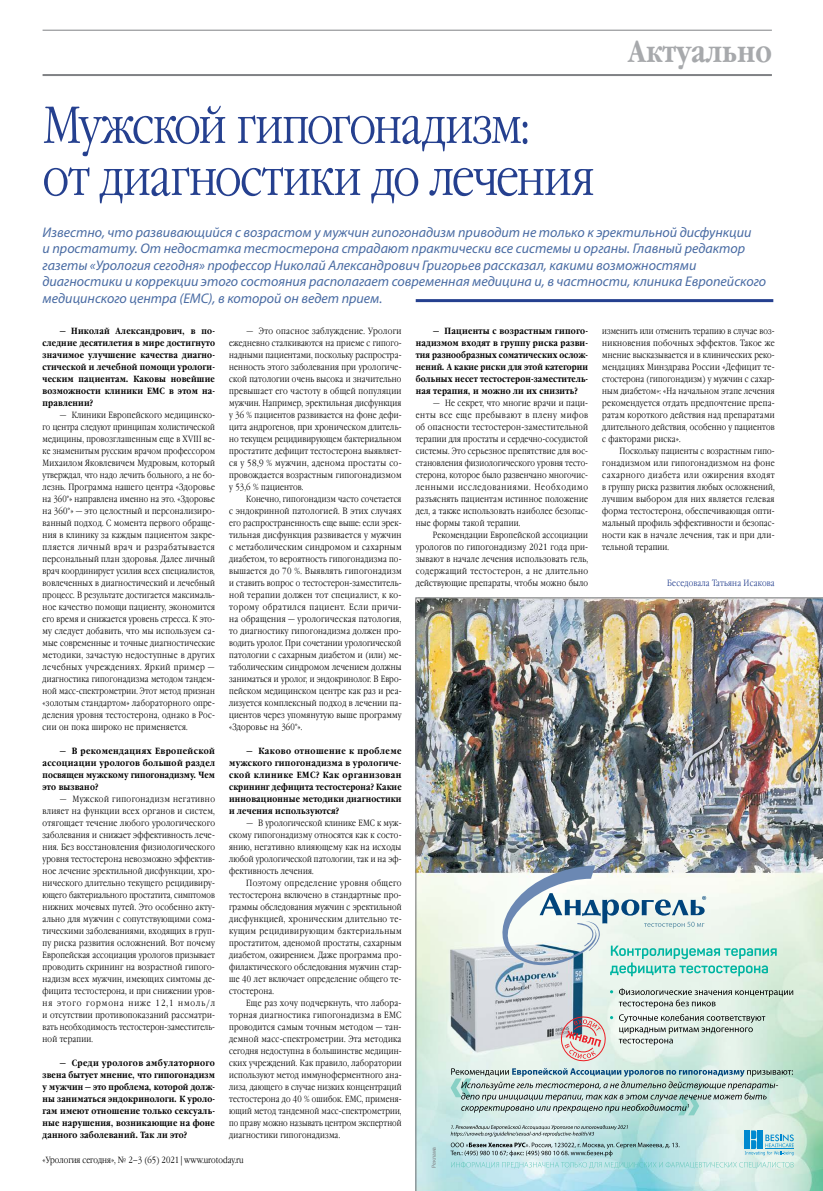
<style>
.page{position:relative;width:823px;height:1191px;background:#fff}
.page>*{position:absolute;margin:0;border:0;box-sizing:border-box;transform-origin:0 0}
.t1{font:52px/52px "Garamond Narrow C";letter-spacing:-.025em;color:#25408f}
.t2{font:700 30px "Garamond Narrow C";color:#a7a9ac}
.t3{font:italic 14px/16.5px "Myriad Pro";color:#496ba3}
.t4{font:9px/12px "Garamond Narrow C";letter-spacing:.02em;color:#000;text-align:justify}
.t5{font:700 9px/12px "Garamond Narrow C";letter-spacing:.02em;color:#000;text-align:justify}
.t6{font:9px "Garamond Narrow C";color:#000}
.t7{font:9px "Garamond Narrow C";letter-spacing:.02em;color:#25408f}
.t8{font:5.8px "Myriad Pro";color:#808285}
</style>
<div class="page">
<hr style="left:43px;top:74px;width:728px;height:2px;background:#808285">
<hr style="left:43px;top:30px;width:728px;height:1px;background:#808285">
<img style="left:415px;top:598px;width:407px;height:593px">
<hr style="left:415px;top:299px;width:357px;height:3px;background:#25408f">
<h1 class="t1" style="left:43px;top:101px;width:553px">Мужской гипогонадизм:<br>от диагностики до лечения</h1>
<h2 class="t2" style="left:627px;top:34px;width:145px">Актуально</h2>
<p class="t3" style="left:43px;top:224px;width:724px">Известно, что развивающийся с возрастом у мужчин гипогонадизм приводит не только к эректильной дисфункции<br>и простатиту. От недостатка тестостерона страдают практически все системы и органы. Главный редактор газеты «Урология сегодня» профессор Николай Александрович Григорьев рассказал, какими возможностями диагностики и коррекции этого состояния располагает современная медицина и, в частности, клиника Европейского медицинского центра (ЕМС), в которой он ведет прием.</p>
<p class="t5" style="left:43px;top:325px;width:174px;text-indent:17px">— Николай Александрович, в по&shy;следние десятилетия в мире достигнуто значимое улучшение качества диагно&shy;стической и лечебной помощи урологи&shy;ческим пациентам. Каковы новейшие возможности клиники EMC в этом на&shy;правлении?</p>
<p class="t4" style="left:43px;top:409px;width:174px;text-indent:17px">— Клиники Европейского медицинско&shy;го центра следуют принципам холистической медицины, провозглашенным еще в XVIII ве&shy;ке знаменитым русским врачом профессором Михаилом Яковлевичем Мудровым, который утверждал, что надо лечить больного, а не бо&shy;лезнь. Программа нашего центра «Здоровье на 360°» направлена именно на это. «Здоровье на 360°» — это целостный и персонализиро&shy;ванный подход. С момента первого обраще&shy;ния в клинику за каждым пациентом закре&shy;пляется личный врач и разрабатывается персональный план здоровья. Далее личный врач координирует усилия всех специалистов, вовлеченных в диагностический и лечебный процесс. В результате достигается максималь&shy;ное качество помощи пациенту, экономится его время и снижается уровень стресса. К это&shy;му следует добавить, что мы используем са&shy;мые современные и точные диагностические методики, зачастую недоступные в других лечебных учреждениях. Яркий пример — диагностика гипогонадизма методом тандем&shy;ной масс-спектрометрии. Этот метод признан «золотым стандартом» лабораторного опре&shy;деления уровня тестостерона, однако в Рос&shy;сии он пока широко не применяется.</p>
<p class="t5" style="left:43px;top:745px;width:174px;text-indent:17px">— В рекомендациях Европейской ассоциации урологов большой раздел посвящен мужскому гипогонадизму. Чем это вызвано?</p>
<p class="t4" style="left:43px;top:793px;width:174px;text-indent:17px">— Мужской гипогонадизм негативно влияет на функции всех органов и систем, отягощает течение любого урологического заболевания и снижает эффективность лече&shy;ния. Без восстановления физиологического уровня тестостерона невозможно эффектив&shy;ное лечение эректильной дисфункции, хро&shy;нического длительно текущего рецидивиру&shy;ющего бактериального простатита, симптомов нижних мочевых путей. Это особенно акту&shy;ально для мужчин с сопутствующими сома&shy;тическими заболеваниями, входящих в груп&shy;пу риска развития осложнений. Вот почему Европейская ассоциация урологов призывает проводить скрининг на возрастной гипого&shy;надизм всех мужчин, имеющих симтомы де&shy;фицита тестостерона, и при снижении уров&shy;ня этого гормона ниже 12,1 нмоль/л и отсутствии противопоказаний рассматри&shy;вать необходимость тестостерон-заместитель&shy;ной терапии.</p>
<p class="t5" style="left:43px;top:1057px;width:174px;text-indent:17px">— Среди урологов амбулаторного звена бытует мнение, что гипогонадизм у мужчин — это проблема, которой долж&shy;ны заниматься эндокринологи. К уроло&shy;гам имеют отношение только сексуаль&shy;ные нарушения, возникающие на фоне данного заболеваний. Так ли это?</p>
<p class="t4" style="left:229px;top:325px;width:174px;text-indent:17px">— Это опасное заблуждение. Урологи ежедневно сталкиваются на приеме с гипого&shy;надными пациентами, поскольку распростра&shy;ненность этого заболевания при урологиче&shy;ской патологии очень высока и значительно превышает его частоту в общей популяции мужчин. Например, эректильная дисфункция у 36 % пациентов развивается на фоне дефи&shy;цита андрогенов, при хроническом длитель&shy;но текущем рецидивирующем бактериальном простатите дефицит тестостерона выявляет&shy;ся у 58,9 % мужчин, аденома простаты со&shy;провождается возрастным гипогонадизмом у 53,6 % пациентов.</p>
<p class="t4" style="left:229px;top:493px;width:174px;text-indent:17px">Конечно, гипогонадизм часто сочетается с эндокринной патологией. В этих случаях его распространенность еще выше: если эрек&shy;тильная дисфункция развивается у мужчин с метаболическим синдромом и сахарным диабетом, то вероятность гипогонадизма по&shy;вышается до 70 %. Выявлять гипогонадизм и ставить вопрос о тестостерон-заместитель&shy;ной терапии должен тот специалист, к ко&shy;торому обратился пациент. Если причи&shy;на обращения — урологическая патология, то диагностику гипогонадизма должен про&shy;водить уролог. При сочетании урологической патологии с сахарным диабетом и (или) ме&shy;таболическим синдромом лечением должны заниматься и уролог, и эндокринолог. В Евро&shy;пейском медицинском центре как раз и реа&shy;лизуется комплексный подход в лечении па&shy;циентов через упомянутую выше программу «Здоровье на 360°».</p>
<p class="t5" style="left:229px;top:745px;width:174px;text-indent:17px">— Каково отношение к проблеме мужского гипогонадизма в урологиче&shy;ской клинике EMC? Как организован скрининг дефицита тестостерона? Какие инновационные методики диагностики и лечения используются?</p>
<p class="t4" style="left:229px;top:817px;width:174px;text-indent:17px">— В урологической клинике EMC к муж&shy;скому гипогонадизму относятся как к состо&shy;янию, негативно влияющему как на исходы любой урологической патологии, так и на эф&shy;фективность лечения.</p>
<p class="t4" style="left:229px;top:877px;width:174px;text-indent:17px">Поэтому определение уровня общего тестостерона включено в стандартные про&shy;граммы обследования мужчин с эректильной дисфункцией, хроническим длительно те&shy;кущим рецидивирующим бактериальным простатитом, аденомой простаты, сахарным диабетом, ожирением. Даже программа про&shy;филактического обследования мужчин стар&shy;ше 40 лет включает определение общего те&shy;стостерона.</p>
<p class="t4" style="left:229px;top:997px;width:174px;text-indent:17px">Еще раз хочу подчеркнуть, что лабора&shy;торная диагностика гипогонадизма в EMC проводится самым точным методом — тан&shy;демной масс-спектрометрии. Эта методика сегодня недоступна в большинстве медицин&shy;ских учреждений. Как правило, лаборатории используют метод иммуноферментного ана&shy;лиза, дающего в случае низких концентраций тестостерона до 40 % ошибок. EMC, применя&shy;ющий метод тандемной масс-спектрометрии, по праву можно называть центром экспертной диагностики гипогонадизма.</p>
<p class="t6" style="left:43px;top:1154px;width:202px">«Урология сегодня», № 2–3 (65) 2021 | www.urotoday.ru</p>
<p class="t5" style="left:415px;top:325px;width:174px;text-indent:17px">— Пациенты с возрастным гипого&shy;надизмом входят в группу риска разви&shy;тия разнообразных соматических ослож&shy;нений. А какие риски для этой категории больных несет тестостерон-заместитель&shy;ная терапия, и можно ли их снизить?</p>
<p class="t4" style="left:415px;top:397px;width:174px;text-indent:17px">— Не секрет, что многие врачи и паци&shy;енты все еще пребывают в плену мифов об опасности тестостерон-заместительной терапии для простаты и сердечно-сосудистой системы. Это серьезное препятствие для вос&shy;становления физиологического уровня тесто&shy;стерона, которое было развенчано многочис&shy;ленными исследованиями. Необходимо разъяснять пациентам истинное положение дел, а также использовать наиболее безопас&shy;ные формы такой терапии.</p>
<p class="t4" style="left:415px;top:529px;width:174px;text-indent:17px">Рекомендации Европейской ассоциации урологов по гипогонадизму 2021 года при&shy;зывают в начале лечения использовать гель, содержащий тестостерон, а не длительно действующие препараты, чтобы можно было</p>
<p class="t8" style="left:430px;top:1167px;width:23px;rotate:-90deg">Реклама</p>
<p class="t4" style="left:602px;top:325px;width:174px">изменить или отменить терапию в случае воз&shy;никновения побочных эффектов. Такое же мнение высказывается и в клинических реко&shy;мендациях Минздрава России «Дефицит те&shy;стостерона (гипогонадизм) у мужчин с сахар&shy;ным диабетом»: «На начальном этапе лечения рекомендуется отдать предпочтение препа&shy;ратам короткого действия над препаратами длительного действия, особенно у пациентов с факторами риска».</p>
<p class="t4" style="left:602px;top:445px;width:174px;text-indent:17px">Поскольку пациенты с возрастным гипо&shy;гонадизмом или гипогонадизмом на фоне сахарного диабета или ожирения входят в группу риска развития любых осложнений, лучшим выбором для них является гелевая форма тестостерона, обеспечивающая опти&shy;мальный профиль эффективности и безопас&shy;ности как в начале лечения, так и при дли&shy;тельной терапии.</p>
<p class="t7" style="left:667px;top:577px;width:109px">Беседовала Татьяна Исакова</p>
</div>
